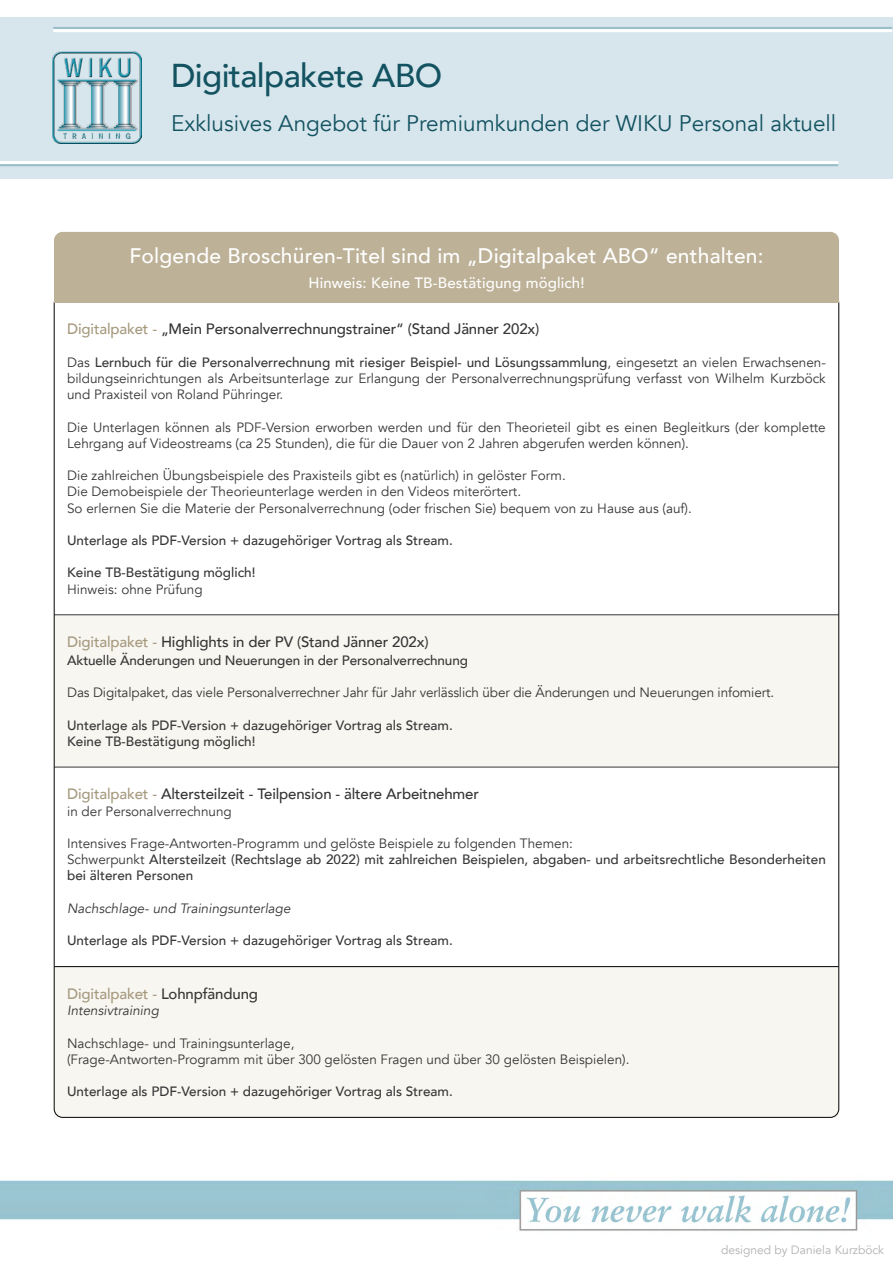
<style>
.page{position:relative;width:893px;height:1263px;background:#fff}
.page>*{position:absolute;margin:0;border:0;box-sizing:border-box;transform-origin:0 0}
.t1{font:500 33px "Avenir";letter-spacing:-.02em;color:#135260}
.t2{font:22.5px "Avenir";color:#135260}
.t3{font:500 21px "Avenir";letter-spacing:.01em;color:#fff}
.t4{font:500 15px "Avenir";letter-spacing:-.01em;color:#373636}
.t5{font:500 15px "Avenir";letter-spacing:.01em;color:#fff}
.t6{font:500 15px "Avenir";letter-spacing:-.01em;color:#a6997e}
.t7{font:13.5px/16.2px "Avenir";color:#373636}
.t8{font:500 13.5px/16.2px "Avenir";color:#373636}
.t9{font:italic 13.5px "Avenir";color:#373636}
.t10{font:12px "Avenir";color:#b3b2b2}
.s1{color:#a6997e}
.s2{font-weight:500}
.s3{font-weight:400}
.s4{color:#373636}
</style>
<div class="page">
<img style="left:0;top:1180px;width:893px;height:51px">
<div style="left:0;top:17px;width:892px;height:162px;background:#d7e6ed"></div>
<img style="left:52px;top:51px;width:90px;height:93px">
<hr style="left:53px;top:27px;width:839px;height:2px;background:#106675">
<hr style="left:0;top:164px;width:838px;height:2px;background:#106675">
<hr style="left:0;top:161px;width:838px;height:3px;background:#fff">
<hr style="left:53px;top:29px;width:839px;height:3px;background:#fff">
<div style="left:54px;top:232px;width:785px;height:71px;background:#bdb197;border-radius:9px"></div>
<svg style="left:54px;top:615px;width:785px;height:503px;fill:#f8f6f1"></svg>
<hr style="left:54px;top:966px;width:785px;height:1px;background:#000">
<hr style="left:54px;top:614px;width:785px;height:1px;background:#373636">
<hr style="left:54px;top:767px;width:785px;height:1px;background:#373636">
<div style="left:54px;top:293px;width:785px;height:10px;background:#bdb197"></div>
<h1 class="t1" style="left:171px;top:47px;width:273px">Digitalpakete ABO</h1>
<h2 class="t2" style="left:171px;top:109px;width:667px">Exklusives Angebot für Premiumkunden der WIKU Personal aktuell</h2>
<h3 class="t3" style="left:129px;top:237px;width:636px">Folgende Broschüren-Titel sind im „Digitalpaket ABO“ enthalten:</h3>
<p class="t5" style="left:308px;top:270px;width:278px">Hinweis: Keine TB-Bestätigung möglich!</p>
<p class="t4" style="left:67px;top:316px;width:474px"><span class="s1">Digitalpaket -</span> „Mein Personalverrechnungstrainer“ (Stand Jänner 202x)</p>
<p class="t7" style="left:67px;top:354px;width:760px;text-align:justify">Das <span class="s2">Lernbuch für die Personalverrechnung mit riesiger Beispiel- und Lösungssammlung</span>, eingesetzt an vielen Erwachsenen&shy;bildungseinrichtungen als Arbeitsunterlage zur Erlangung der Personalverrechnungsprüfung verfasst von Wilhelm Kurzböck und Praxisteil von Roland Pühringer.</p>
<p class="t7" style="left:67px;top:419px;width:760px">Die Unterlagen können als PDF-Version erworben werden und für den Theorieteil gibt es einen Begleitkurs (der komplette<br>Lehrgang auf Videostreams (ca 25 Stunden), die für die Dauer von 2 Jahren abgerufen werden können).</p>
<p class="t7" style="left:67px;top:468px;width:626px">Die zahlreichen Übungsbeispiele des Praxisteils gibt es (natürlich) in gelöster Form.<br>Die Demobeispiele der Theorieunterlage werden in den Videos miterörtert.<br>So erlernen Sie die Materie der Personalverrechnung (oder frischen Sie) bequem von zu Hause aus (auf).</p>
<p class="t8" style="left:67px;top:531px;width:387px">Unterlage als PDF-Version + dazugehöriger Vortrag als Stream.</p>
<p class="t8" style="left:67px;top:564px;width:190px">Keine TB-Bestätigung möglich!</p>
<p class="t7" style="left:67px;top:581px;width:137px">Hinweis: ohne Prüfung</p>
<p class="t4" style="left:67px;top:629px;width:363px"><span class="s1">Digitalpaket -</span> Highlights in der PV (Stand Jänner 202x)</p>
<p class="t8" style="left:67px;top:651px;width:402px">Aktuelle Änderungen und Neuerungen in der Personalverrechnung</p>
<p class="t7" style="left:67px;top:685px;width:708px">Das Digitalpaket, das viele Personalverrechner Jahr für Jahr verlässlich über die Änderungen und Neuerungen infomiert.</p>
<p class="t8" style="left:67px;top:716px;width:387px">Unterlage als PDF-Version + dazugehöriger Vortrag als Stream.<br>Keine TB-Bestätigung möglich!</p>
<p class="t4" style="left:67px;top:781px;width:413px"><span class="s1">Digitalpaket -</span> Altersteilzeit - Teilpension - ältere Arbeitnehmer</p>
<p class="t7" style="left:67px;top:803px;width:166px">in der Personalverrechnung</p>
<p class="t8" style="left:67px;top:834px;width:760px"><span class="s3">Intensives Frage-Antworten-Programm und gelöste Beispiele zu folgenden Themen:<br>Schwerpunkt</span> Altersteilzeit (Rechtslage ab 2022) mit zahlreichen Beispielen, abgaben- und arbeitsrechtliche Besonderheiten bei älteren Personen</p>
<p class="t9" style="left:67px;top:900px;width:225px">Nachschlage- und Trainingsunterlage</p>
<p class="t8" style="left:67px;top:931px;width:387px">Unterlage als PDF-Version + dazugehöriger Vortrag als Stream.</p>
<p class="t6" style="left:67px;top:981px;width:192px">Digitalpaket - <span class="s4">Lohnpfändung</span></p>
<p class="t9" style="left:67px;top:1002px;width:93px">Intensivtraining</p>
<p class="t7" style="left:67px;top:1035px;width:564px">Nachschlage- und Trainingsunterlage,<br>(Frage-Antworten-Programm mit über 300 gelösten Fragen und über 30 gelösten Beispielen).</p>
<p class="t8" style="left:67px;top:1083px;width:387px">Unterlage als PDF-Version + dazugehöriger Vortrag als Stream.</p>
<p class="t10" style="left:721px;top:1242px;width:164px">designed by Daniela Kurzböck</p>
</div>
